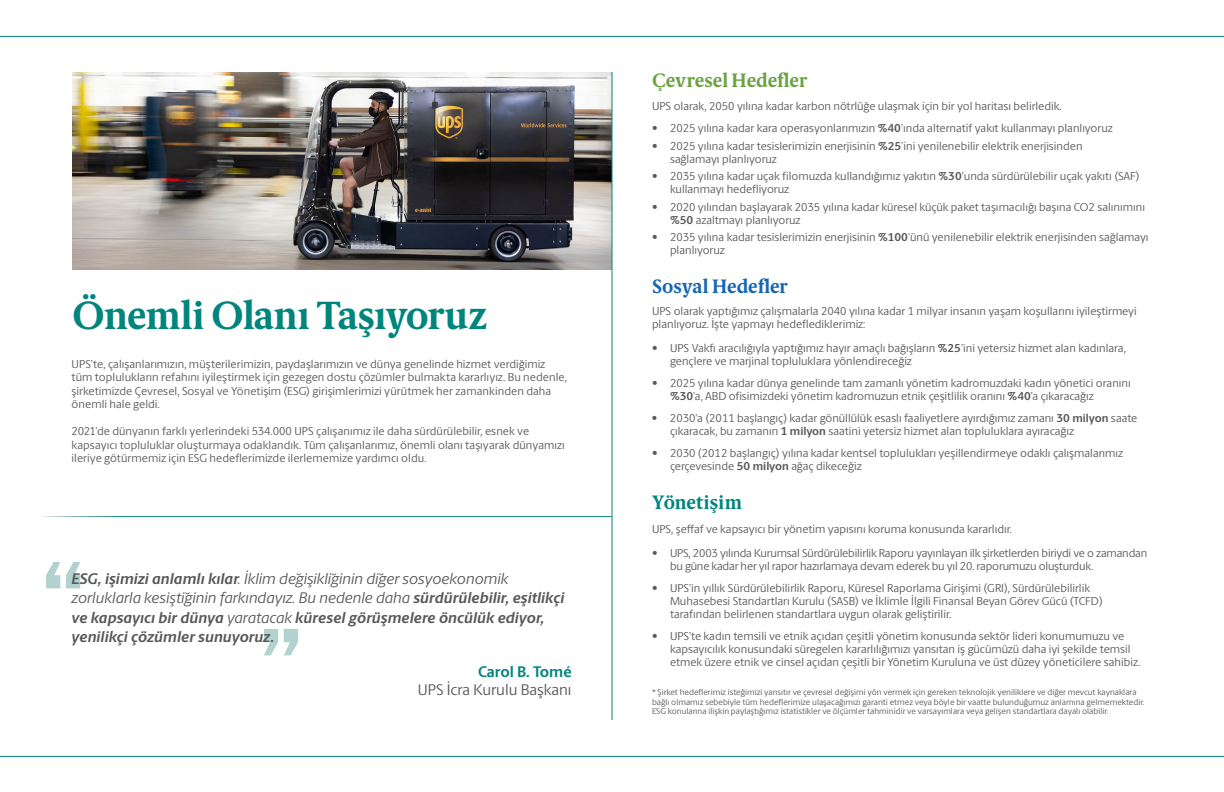
<style>
.page{position:relative;width:1224px;height:792px;background:#fff}
.page>*{position:absolute;margin:0;border:0;box-sizing:border-box;transform-origin:0 0}
.SIR_body_text{font:800 99.5px "UPS Berlingske Sans";color:#b2d2cf}
.t1{font:700 39.5px "UPS Berlingske Serif Tx";letter-spacing:-.015em;color:#00857d}
.t2{font:700 19.5px "UPS Berlingske Serif Tx";color:#6ba242}
.t3{font:700 19.5px "UPS Berlingske Serif Tx";color:#1667b2}
.t4{font:700 19.5px "UPS Berlingske Serif Tx";color:#00857d}
.t5{font:italic 700 15.5px/19.5px "UPS Berlingske Sans";letter-spacing:-.005em;color:#58595b}
.t6{font:15.5px "UPS Berlingske Sans";color:#58595b}
.t7{font:700 15.5px "UPS Berlingske Sans";color:#00857d}
.t8{font:11.5px/13px "UPS Berlingske Sans";color:#58595b}
.t9{font:8.5px/9.5px "UPS Berlingske Sans";color:#58595b}
.s1{font-weight:400}
.s2{font-weight:700}
</style>
<div class="page">
<img style="left:72px;top:72px;width:540px;height:197px">
<hr style="left:0;top:36px;width:1224px;height:1px;background:#00857d">
<hr style="left:0;top:756px;width:1224px;height:1px;background:#00857d">
<hr style="left:612px;top:72px;width:1px;height:648px;background:#00857d">
<p class="t1" style="left:72px;top:287px;width:417px">Önemli Olanı Taşıyoruz</p>
<p class="t8" style="left:72px;top:357px;width:497px;line-height:13.5px">UPS’te, çalışanlarımızın, müşterilerimizin, paydaşlarımızın ve dünya genelinde hizmet verdiğimiz tüm toplulukların refahını iyileştirmek için gezegen dostu çözümler bulmakta kararlıyız. Bu nedenle, şirketimizde Çevresel, Sosyal ve Yönetişim (ESG) girişimlerimizi yürütmek her zamankinden daha önemli hale geldi.</p>
<p class="t8" style="left:72px;top:424px;width:495px;line-height:13.5px">2021’de dünyanın farklı yerlerindeki 534.000 UPS çalışanımız ile daha sürdürülebilir, esnek ve kapsayıcı topluluklar oluşturmaya odaklandık. Tüm çalışanlarımız, önemli olanı taşıyarak dünyamızı ileriye götürmemiz için ESG hedeflerimizde ilerlememize yardımcı oldu.</p>
<p class="SIR_body_text" style="left:42px;top:522px;width:43px">“</p>
<p class="t5" style="left:72px;top:568px;width:494px">ESG, işimizi anlamlı kılar<span class="s1">. İklim değişikliğinin diğer sosyoekonomik zorluklarla kesiştiğinin farkındayız. Bu nedenle daha</span> sürdürülebilir, eşitlikçi ve kapsayıcı bir dünya <span class="s1">yaratacak</span> küresel görüşmelere öncülük ediyor, yenilikçi çözümler sunuyoruz.</p>
<p class="t7" style="left:478px;top:660px;width:95px">Carol B. Tomé</p>
<p class="t6" style="left:418px;top:678px;width:155px">UPS İcra Kurulu Başkanı</p>
<p class="SIR_body_text" style="left:260px;top:589px;width:43px">”</p>
<p class="t2" style="left:652px;top:66px;width:157px">Çevresel Hedefler</p>
<p class="t8" style="left:652px;top:99px;width:411px">UPS olarak, 2050 yılına kadar karbon nötrlüğe ulaşmak için bir yol haritası belirledik.</p>
<p class="t8" style="left:652px;top:121px;width:462px">• 2025 yılına kadar kara operasyonlarımızın <span class="s2">%40</span>’ında alternatif yakıt kullanmayı planlıyoruz</p>
<p class="t8" style="left:670px;top:139px;width:414px;text-indent:-18px">• 2025 yılına kadar tesislerimizin enerjisinin <span class="s2">%25</span>’ini yenilenebilir elektrik enerjisinden sağlamayı planlıyoruz</p>
<p class="t8" style="left:670px;top:169px;width:471px;text-indent:-18px">• 2035 yılına kadar uçak filomuzda kullandığımız yakıtın <span class="s2">%30</span>’unda sürdürülebilir uçak yakıtı (SAF) kullanmayı hedefliyoruz</p>
<p class="t8" style="left:670px;top:200px;width:477px;text-indent:-18px">• 2020 yılından başlayarak 2035 yılına kadar küresel küçük paket taşımacılığı başına CO2 salınımını <span class="s2">%50</span> azaltmayı planlıyoruz</p>
<p class="t8" style="left:670px;top:230px;width:480px;text-indent:-18px">• 2035 yılına kadar tesislerimizin enerjisinin <span class="s2">%100</span>’ünü yenilenebilir elektrik enerjisinden sağlamayı planlıyoruz</p>
<p class="t3" style="left:652px;top:272px;width:137px">Sosyal Hedefler</p>
<p class="t8" style="left:652px;top:304px;width:486px">UPS olarak yaptığımız çalışmalarla 2040 yılına kadar 1 milyar insanın yaşam koşullarını iyileştirmeyi planlıyoruz. İşte yapmayı hedeflediklerimiz:</p>
<p class="t8" style="left:670px;top:341px;width:457px;text-indent:-18px">• UPS Vakfı aracılığıyla yaptığımız hayır amaçlı bağışların <span class="s2">%25</span>’ini yetersiz hizmet alan kadınlara, gençlere ve marjinal topluluklara yönlendireceğiz</p>
<p class="t8" style="left:670px;top:376px;width:462px;text-indent:-18px">• 2025 yılına kadar dünya genelinde tam zamanlı yönetim kadromuzdaki kadın yönetici oranını <span class="s2">%30</span>’a, ABD ofisimizdeki yönetim kadromuzun etnik çeşitlilik oranını <span class="s2">%40</span>’a çıkaracağız</p>
<p class="t8" style="left:670px;top:411px;width:469px;text-indent:-18px">• 2030’a (2011 başlangıç) kadar gönüllülük esaslı faaliyetlere ayırdığımız zamanı <span class="s2">30 milyon</span> saate çıkaracak, bu zamanın <span class="s2">1 milyon</span> saatini yetersiz hizmet alan topluluklara ayıracağız</p>
<p class="t8" style="left:670px;top:446px;width:455px;text-indent:-18px">• 2030 (2012 başlangıç) yılına kadar kentsel toplulukları yeşillendirmeye odaklı çalışmalarımız çerçevesinde <span class="s2">50 milyon</span> ağaç dikeceğiz</p>
<p class="t4" style="left:652px;top:488px;width:92px">Yönetişim</p>
<p class="t8" style="left:652px;top:522px;width:362px">UPS, şeffaf ve kapsayıcı bir yönetim yapısını koruma konusunda kararlıdır.</p>
<p class="t8" style="left:670px;top:546px;width:479px;text-indent:-18px">• UPS, 2003 yılında Kurumsal Sürdürülebilirlik Raporu yayınlayan ilk şirketlerden biriydi ve o zamandan bu güne kadar her yıl rapor hazırlamaya devam ederek bu yıl 20. raporumuzu oluşturduk.</p>
<p class="t8" style="left:670px;top:581px;width:434px;text-indent:-18px">• UPS’in yıllık Sürdürülebilirlik Raporu, Küresel Raporlama Girişimi (GRI), Sürdürülebilirlik<br>Muhasebesi Standartları Kurulu (SASB) ve İklimle İlgili Finansal Beyan Görev Gücü (TCFD) tarafından belirlenen standartlara uygun olarak geliştirilir.</p>
<p class="t8" style="left:670px;top:629px;width:472px;text-indent:-18px">• UPS’te kadın temsili ve etnik açıdan çeşitli yönetim konusunda sektör lideri konumumuzu ve kapsayıcılık konusundaki süregelen kararlılığımızı yansıtan iş gücümüzü daha iyi şekilde temsil etmek üzere etnik ve cinsel açıdan çeşitli bir Yönetim Kuruluna ve üst düzey yöneticilere sahibiz.</p>
<p class="t9" style="left:652px;top:687px;width:494px">* Şirket hedeflerimiz isteğimizi yansıtır ve çevresel değişimi yön vermek için gereken teknolojik yeniliklere ve diğer mevcut kaynaklara bağlı olmamız sebebiyle tüm hedeflerimize ulaşacağımızı garanti etmez veya böyle bir vaatte bulunduğumuz anlamına gelmemektedir.</p>
<p class="t9" style="left:652px;top:706px;width:458px">ESG konularına ilişkin paylaştığımız istatistikler ve ölçümler tahminidir ve varsayımlara veya gelişen standartlara dayalı olabilir.</p>
</div>
